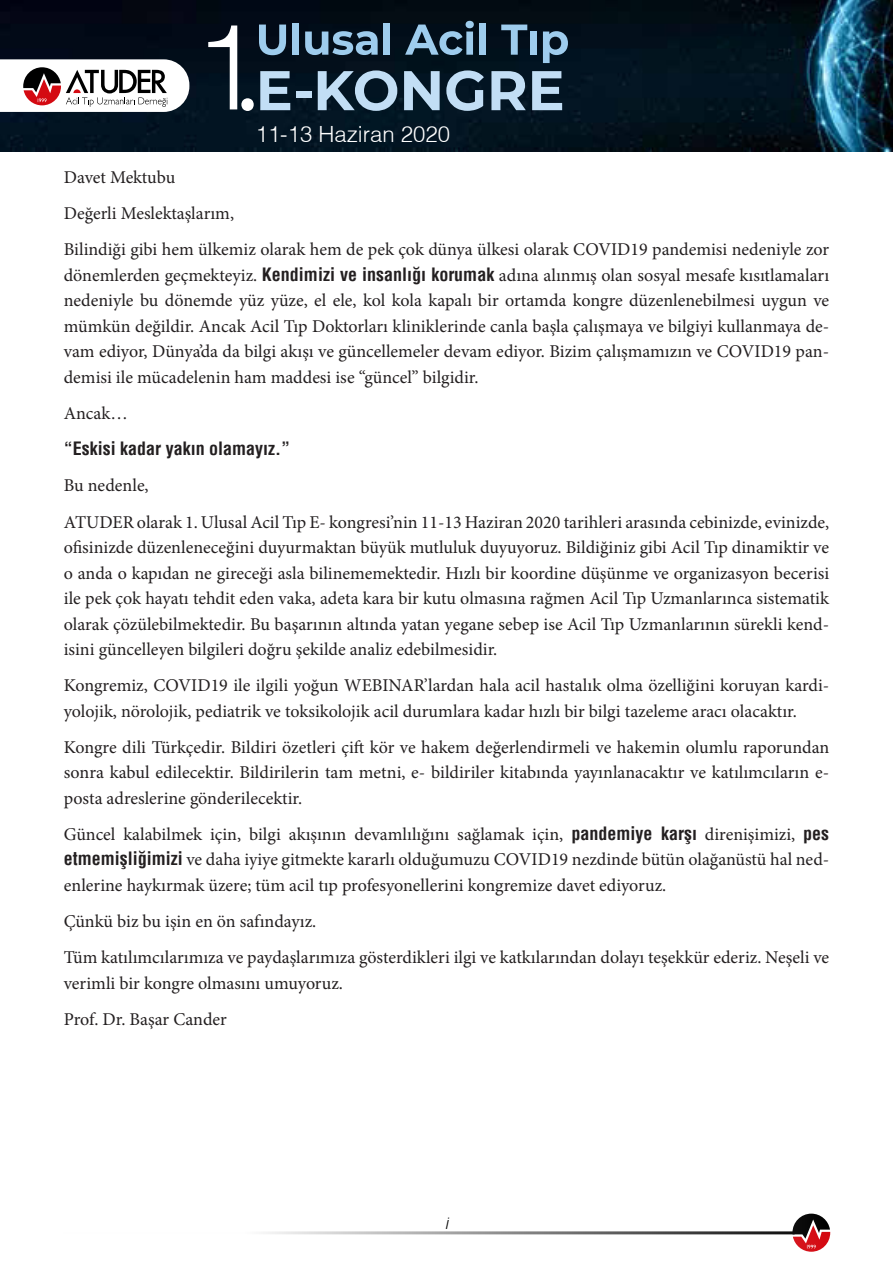
<style>
.page{position:relative;width:893px;height:1263px;background:#fff}
.page>*{position:absolute;margin:0;border:0;box-sizing:border-box;transform-origin:0 0}
.t1{font:700 55.8px "Montserrat";color:#c2def5}
.t2{font:300 22.35px "Helvetica";color:#fff}
.t3{font:18px/25.5px "Minion Pro";color:#231f20;text-align:justify}
.t4{font:700 condensed 18px "Helvetica";color:#231f20}
.Başlık{font:italic condensed 12px "Helvetica";color:#000}
.s1{font-family:"Helvetica";font-weight:300;font-size:119.1px;color:#fff}
.s2{font-weight:500;font-size:92.55px;color:#fff}
.s3{font-family:"Helvetica";font-weight:700;font-stretch:condensed}
</style>
<div class="page">
<img style="left:0;top:0;width:893px;height:151px">
<svg style="left:259px;top:25px;width:27px;height:30px"></svg>
<div style="left:292px;top:23px;width:7px;height:32px;background:#9ecced"></div>
<svg style="left:305px;top:31px;width:73px;height:24px"></svg>
<div style="left:384px;top:23px;width:6px;height:32px;background:#9ecced"></div>
<svg style="left:405px;top:21px;width:69px;height:34px"></svg>
<div style="left:479px;top:23px;width:7px;height:32px;background:#9ecced"></div>
<svg style="left:501px;top:25px;width:26px;height:30px"></svg>
<div style="left:530px;top:32px;width:7px;height:23px;background:#9ecced"></div>
<svg style="left:543px;top:31px;width:25px;height:32px"></svg>
<svg style="left:0;top:59px;width:189px;height:53px"></svg>
<svg style="left:266px;top:1213px;width:564px;height:39px"></svg>
<h1 class="t1" style="left:194px;top:50px;width:372px"><span class="s1">1</span><span class="s2">.</span>E-KONGRE</h1>
<p class="t2" style="left:256px;top:121px;width:196px">11-13 Haziran 2020</p>
<p class="t3" style="left:64px;top:165px;width:113px">Davet Mektubu</p>
<p class="t3" style="left:64px;top:201px;width:172px">Değerli Meslektaşlarım,</p>
<p class="t3" style="left:64px;top:237px;width:767px">Bilindiği gibi hem ülkemiz olarak hem de pek çok dünya ülkesi olarak COVID19 pandemisi nedeniyle zor dönemlerden geçmekteyiz. <span class="s3">Kendimizi ve insanlığı korumak</span> adına alınmış olan sosyal mesafe kısıtlamaları nedeniyle bu dönemde yüz yüze, el ele, kol kola kapalı bir ortamda kongre düzenlenebilmesi uygun ve mümkün değildir. Ancak Acil Tıp Doktorları kliniklerinde canla başla çalışmaya ve bilgiyi kullanmaya de&shy;vam ediyor, Dünya’da da bilgi akışı ve güncellemeler devam ediyor. Bizim çalışmamızın ve COVID19 pan&shy;demisi ile mücadelenin ham maddesi ise “güncel” bilgidir.</p>
<p class="t3" style="left:64px;top:401px;width:66px">Ancak…</p>
<p class="t4" style="left:64px;top:437px;width:228px">“Eskisi kadar yakın olamayız.”</p>
<p class="t3" style="left:64px;top:473px;width:86px">Bu nedenle,</p>
<p class="t3" style="left:64px;top:509px;width:767px">ATUDER olarak 1. Ulusal Acil Tıp E- kongresi’nin 11-13 Haziran 2020 tarihleri arasında cebinizde, evinizde, ofisinizde düzenleneceğini duyurmaktan büyük mutluluk duyuyoruz. Bildiğiniz gibi Acil Tıp dinamiktir ve o anda o kapıdan ne gireceği asla bilinememektedir. Hızlı bir koordine düşünme ve organizasyon becerisi ile pek çok hayatı tehdit eden vaka, adeta kara bir kutu olmasına rağmen Acil Tıp Uzmanlarınca sistematik olarak çözülebilmektedir. Bu başarının altında yatan yegane sebep ise Acil Tıp Uzmanlarının sürekli kend&shy;isini güncelleyen bilgileri doğru şekilde analiz edebilmesidir.</p>
<p class="t3" style="left:64px;top:673px;width:767px">Kongremiz, COVID19 ile ilgili yoğun WEBINAR’lardan hala acil hastalık olma özelliğini koruyan kardi&shy;yolojik, nörolojik, pediatrik ve toksikolojik acil durumlara kadar hızlı bir bilgi tazeleme aracı olacaktır.</p>
<p class="t3" style="left:64px;top:734px;width:767px">Kongre dili Türkçedir. Bildiri özetleri çift kör ve hakem değerlendirmeli ve hakemin olumlu raporundan sonra kabul edilecektir. Bildirilerin tam metni, e- bildiriler kitabında yayınlanacaktır ve katılımcıların e&shy;posta adreslerine gönderilecektir.</p>
<p class="t3" style="left:64px;top:821px;width:767px">Güncel kalabilmek için, bilgi akışının devamlılığını sağlamak için, <span class="s3">pandemiye karşı</span> direnişimizi, <span class="s3">pes etmemişliğimizi</span> ve daha iyiye gitmekte kararlı olduğumuzu COVID19 nezdinde bütün olağanüstü hal ned&shy;enlerine haykırmak üzere; tüm acil tıp profesyonellerini kongremize davet ediyoruz.</p>
<p class="t3" style="left:64px;top:909px;width:254px">Çünkü biz bu işin en ön safındayız.</p>
<p class="t3" style="left:64px;top:945px;width:767px">Tüm katılımcılarımıza ve paydaşlarımıza gösterdikleri ilgi ve katkılarından dolayı teşekkür ederiz. Neşeli ve verimli bir kongre olmasını umuyoruz.</p>
<p class="t3" style="left:64px;top:1006px;width:165px">Prof. Dr. Başar Cander</p>
<p class="Başlık" style="left:445px;top:1217px;width:4px">i</p>
</div>
